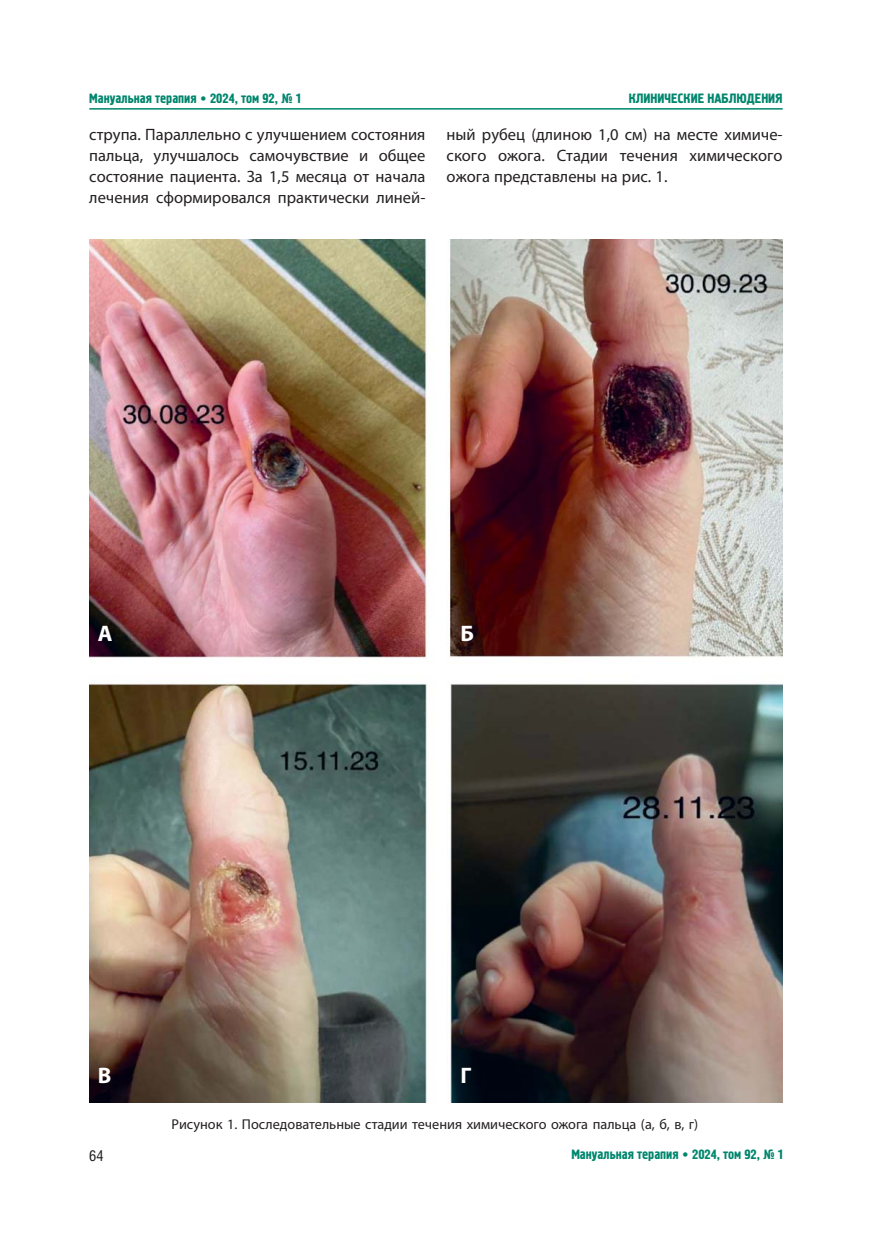
<style>
.page{position:relative;width:872px;height:1234px;background:#fff}
.page>*{position:absolute;margin:0;border:0;box-sizing:border-box;transform-origin:0 0}
.t1{font:700 22.5px "Myriad Pro";color:#fff}
.t2{font:16.5px/21px "Myriad Pro";color:#231f20;text-align:justify}
.t3{font:15px "Helios Cond";color:#231f20}
.t4{font:14.25px "Myriad Pro";color:#231f20}
.t5{font:13.5px "Hermes C";color:#00866d}
.s1{font-family:"DIN Pro"}
</style>
<div class="page">
<hr style="left:89px;top:108px;width:693px;height:2px;background:#00866d">
<img style="left:89px;top:239px;width:693px;height:862px">
<p class="t5" style="left:89px;top:94px;width:213px">Мануальная терапия <span class="s1">•</span> 2024, том 92, № 1</p>
<p class="t5" style="left:629px;top:94px;width:155px">КЛИНИЧЕСКИЕ НАБЛЮДЕНИЯ</p>
<p class="t2" style="left:89px;top:126px;width:337px">струпа. Параллельно с улучшением состояния пальца, улучшалось самочувствие и общее состояние пациента. За 1,5 месяца от начала лечения сформировался практически линей-</p>
<p class="t2" style="left:446px;top:126px;width:337px">ный рубец (длиною 1,0 см) на месте химиче&shy;ского ожога. Стадии течения химического ожога представлены на рис. 1.</p>
<h1 class="t1" style="left:98px;top:625px;width:16px">А</h1>
<h1 class="t1" style="left:460px;top:625px;width:15px">Б</h1>
<h1 class="t1" style="left:98px;top:1066px;width:15px">В</h1>
<h1 class="t1" style="left:460px;top:1066px;width:13px">Г</h1>
<p class="t3" style="left:89px;top:1149px;width:16px">64</p>
<p class="t4" style="left:172px;top:1118px;width:528px">Рисунок 1. Последовательные стадии течения химического ожога пальца (а, б, в, г)</p>
<p class="t5" style="left:571px;top:1148px;width:213px">Мануальная терапия <span class="s1">•</span> 2024, том 92, № 1</p>
</div>
